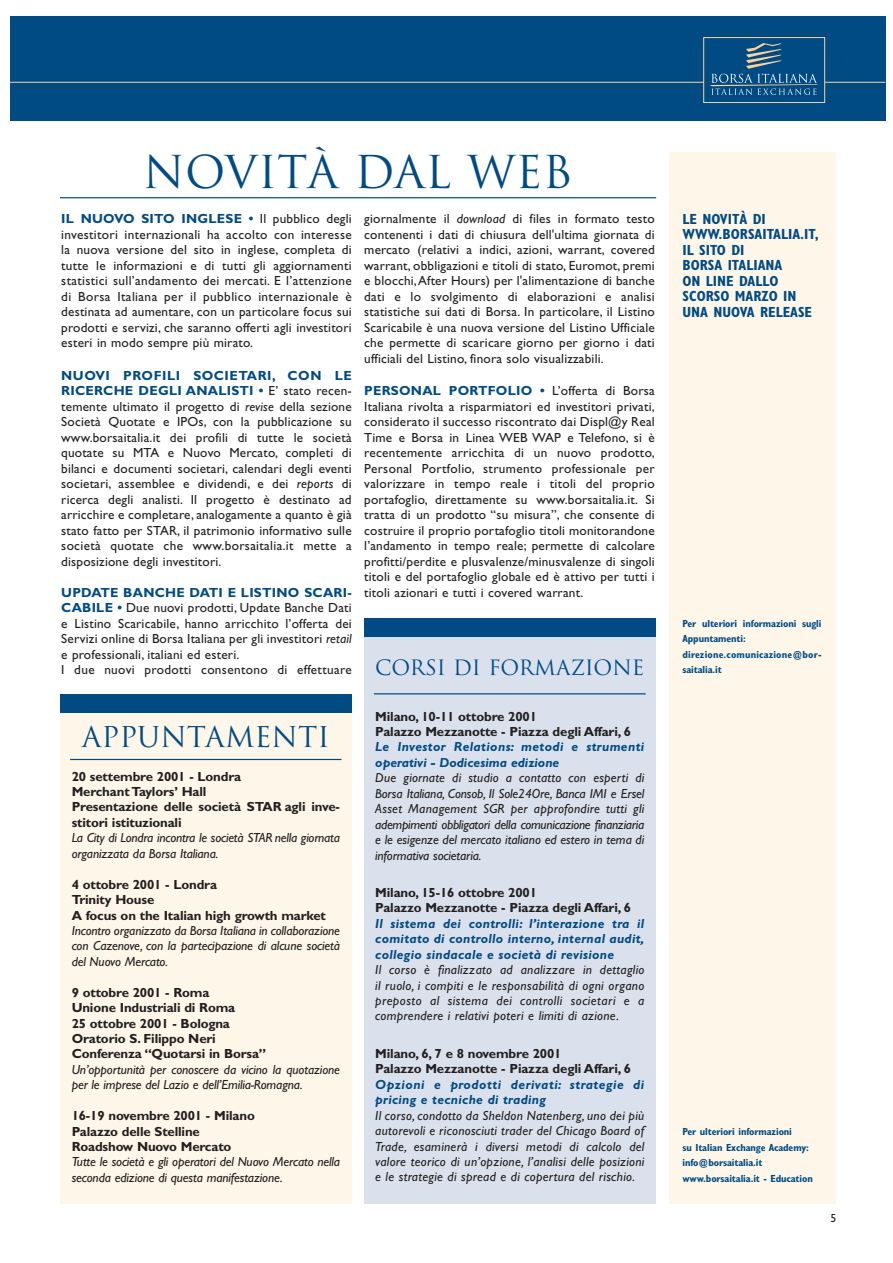
<style>
.page{position:relative;width:893px;height:1263px;background:#fff}
.page>*{position:absolute;margin:0;border:0;box-sizing:border-box;transform-origin:0 0}
.t1{font:44.1px "Trajan";color:#004b84}
.t2{font:27.9px "Trajan";color:#004b84}
.t3{font:20.55px "Trajan";color:#004b84}
.t4{font:700 condensed 14.7px/15.5px "Gill Sans";color:#004b84}
.t5{font:13.2px/15.5px "Gill Sans";letter-spacing:.015em;color:#231f20;text-align:justify}
.t6{font:italic 13.2px/15.5px "Gill Sans";letter-spacing:-.01em;color:#231f20;text-align:justify}
.t7{font:700 13.2px/15.5px "Gill Sans";letter-spacing:-.01em;color:#231f20}
.t8{font:italic 700 13.2px/15.5px "Gill Sans";letter-spacing:.02em;color:#004b84}
.t9{font:11.7px "Gill Sans";color:#231f20}
.t10{font:700 condensed 10.35px/15.5px "Gill Sans";letter-spacing:-.01em;color:#004b84}
.s1{font-weight:700;color:#004b84}
.s2{font-style:italic}
</style>
<div class="page">
<div style="left:10px;top:16px;width:875px;height:105px;background:#004b84"></div>
<hr style="left:10px;top:82px;width:875px;height:1px;background:#fdd299">
<div style="left:703px;top:38px;width:121px;height:65px;background:#004b84"></div>
<svg style="left:710px;top:43px;width:108px;height:52px"></svg>
<div style="left:703px;top:37px;width:122px;height:66px;border:1px solid #fdd299"></div>
<hr style="left:60px;top:197px;width:596px;height:1px;background:#004b84">
<div style="left:668px;top:153px;width:167px;height:1051px;background:#fef6e8"></div>
<div style="left:60px;top:701px;width:292px;height:503px;background:#fef6e8"></div>
<hr style="left:70px;top:759px;width:271px;height:1px;background:#004b84">
<div style="left:364px;top:634px;width:292px;height:570px;background:#dae1ed"></div>
<div style="left:364px;top:618px;width:292px;height:19px;background:#004b84"></div>
<hr style="left:374px;top:693px;width:271px;height:1px;background:#004b84">
<div style="left:60px;top:694px;width:292px;height:18px;background:#004b84"></div>
<h1 class="t1" style="left:143px;top:147px;width:431px">NOVITÀ DAL WEB</h1>
<p class="t5" style="left:61px;top:213px;width:292px"><span class="s1">IL NUOVO SITO INGLESE •</span> Il pubblico degli investitori internazionali ha accolto con interesse la nuova versione del sito in inglese, completa di tutte le informazioni e di tutti gli aggiornamenti statistici sull’andamento dei mercati. E l’attenzione di Borsa Italiana per il pubblico internazionale è destinata ad aumentare, con un particolare focus sui prodotti e servizi, che saranno offerti agli investitori esteri in modo sempre più mirato.</p>
<p class="t5" style="left:61px;top:369px;width:292px"><span class="s1">NUOVI PROFILI SOCIETARI, CON LE RICERCHE DEGLI ANALISTI •</span> E’ stato recen&shy;temente ultimato il progetto di <span class="s2">revise</span> della sezione Società Quotate e IPOs, con la pubblicazione su www.borsaitalia.it dei profili di tutte le società quotate su MTA e Nuovo Mercato, completi di bilanci e documenti societari, calendari degli eventi societari, assemblee e dividendi, e dei <span class="s2">reports</span> di ricerca degli analisti. Il progetto è destinato ad arricchire e completare, analogamente a quanto è già stato fatto per STAR, il patrimonio informativo sulle società quotate che www.borsaitalia.it mette a disposizione degli investitori.</p>
<p class="t5" style="left:61px;top:586px;width:292px;text-align:left"><span class="s1">UPDATE BANCHE DATI E LISTINO SCARI-CABILE •</span> Due nuovi prodotti, Update Banche Dati e Listino Scaricabile, hanno arricchito l’offerta dei Servizi online di Borsa Italiana per gli investitori <span class="s2">retail </span>e professionali, italiani ed esteri.<br>I due nuovi prodotti consentono di effettuare</p>
<h2 class="t2" style="left:82px;top:721px;width:249px">APPUNTAMENTI</h2>
<p class="t7" style="left:72px;top:770px;width:270px">20 settembre 2001 - Londra<br>Merchant Taylors’ Hall<br>Presentazione delle società STAR agli inve&shy;stitori istituzionali</p>
<p class="t6" style="left:72px;top:832px;width:270px">La City di Londra incontra le società STAR nella giornata organizzata da Borsa Italiana.</p>
<p class="t7" style="left:72px;top:878px;width:256px">4 ottobre 2001 - Londra<br>Trinity House<br>A focus on the Italian high growth market</p>
<p class="t6" style="left:72px;top:924px;width:270px">Incontro organizzato da Borsa Italiana in collaborazione con Cazenove, con la partecipazione di alcune società del Nuovo Mercato.</p>
<p class="t7" style="left:72px;top:986px;width:196px">9 ottobre 2001 - Roma<br>Unione Industriali di Roma<br>25 ottobre 2001 - Bologna<br>Oratorio S. Filippo Neri<br>Conferenza “Quotarsi in Borsa”</p>
<p class="t6" style="left:72px;top:1063px;width:270px">Un’opportunità per conoscere da vicino la quotazione per le imprese del Lazio e dell’Emilia-Romagna.</p>
<p class="t7" style="left:72px;top:1109px;width:185px">16-19 novembre 2001 - Milano<br>Palazzo delle Stelline<br>Roadshow Nuovo Mercato</p>
<p class="t6" style="left:72px;top:1156px;width:270px">Tutte le società e gli operatori del Nuovo Mercato nella seconda edizione di questa manifestazione.</p>
<p class="t5" style="left:364px;top:213px;width:292px">giornalmente il <span class="s2">download</span> di files in formato testo contenenti i dati di chiusura dell'ultima giornata di mercato (relativi a indici, azioni, warrant, covered warrant, obbligazioni e titoli di stato, Euromot, premi e blocchi,After Hours) per l'alimentazione di banche dati e lo svolgimento di elaborazioni e analisi statistiche sui dati di Borsa. In particolare, il Listino Scaricabile è una nuova versione del Listino Ufficiale che permette di scaricare giorno per giorno i dati ufficiali del Listino, finora solo visualizzabili.</p>
<p class="t5" style="left:364px;top:385px;width:292px"><span class="s1">PERSONAL PORTFOLIO •</span> L’offerta di Borsa Italiana rivolta a risparmiatori ed investitori privati, considerato il successo riscontrato dai Displ@y Real Time e Borsa in Linea WEB WAP e Telefono, si è recentemente arricchita di un nuovo prodotto, Personal Portfolio, strumento professionale per valorizzare in tempo reale i titoli del proprio portafoglio, direttamente su www.borsaitalia.it. Si tratta di un prodotto “su misura”, che consente di costruire il proprio portafoglio titoli monitorandone l’andamento in tempo reale; permette di calcolare profitti/perdite e plusvalenze/minusvalenze di singoli titoli e del portafoglio globale ed è attivo per tutti i titoli azionari e tutti i covered warrant.</p>
<h3 class="t3" style="left:375px;top:656px;width:271px">CORSI DI FORMAZIONE</h3>
<p class="t7" style="left:375px;top:710px;width:257px">Milano, 10-11 ottobre 2001<br>Palazzo Mezzanotte - Piazza degli Affari, 6</p>
<p class="t8" style="left:375px;top:741px;width:270px">Le Investor Relations: metodi e strumenti operativi - Dodicesima edizione</p>
<p class="t6" style="left:375px;top:772px;width:271px">Due giornate di studio a contatto con esperti di Borsa Italiana, Consob, Il Sole24Ore, Banca IMI e Ersel Asset Management SGR per approfondire tutti gli adempimenti obbligatori della comunicazione finanziaria e le esigenze del mercato italiano ed estero in tema di informativa societaria.</p>
<p class="t7" style="left:375px;top:886px;width:257px">Milano, 15-16 ottobre 2001<br>Palazzo Mezzanotte - Piazza degli Affari, 6</p>
<p class="t8" style="left:375px;top:917px;width:270px;text-align:justify">Il sistema dei controlli: l’interazione tra il comitato di controllo interno, internal audit, collegio sindacale e società di revisione</p>
<p class="t6" style="left:375px;top:963px;width:271px">Il corso è finalizzato ad analizzare in dettaglio il ruolo, i compiti e le responsabilità di ogni organo preposto al sistema dei controlli societari e a comprendere i relativi poteri e limiti di azione.</p>
<p class="t7" style="left:375px;top:1047px;width:257px">Milano, 6, 7 e 8 novembre 2001<br>Palazzo Mezzanotte - Piazza degli Affari, 6</p>
<p class="t8" style="left:375px;top:1078px;width:270px">Opzioni e prodotti derivati: strategie di pricing e tecniche di trading</p>
<p class="t6" style="left:375px;top:1109px;width:271px">Il corso, condotto da Sheldon Natenberg, uno dei più autorevoli e riconosciuti trader del Chicago Board of Trade, esaminerà i diversi metodi di calcolo del valore teorico di un’opzione, l’analisi delle posizioni e le strategie di spread e di copertura del rischio.</p>
<p class="t4" style="left:682px;top:212px;width:138px">LE NOVITÀ DI<br>WWW.BORSAITALIA.IT,<br>IL SITO DI<br>BORSA ITALIANA<br>ON LINE DALLO<br>SCORSO MARZO IN<br>UNA NUOVA RELEASE</p>
<p class="t10" style="left:682px;top:617px;width:141px">Per ulteriori informazioni sugli<br>Appuntamenti: direzione.comunicazione@bor&shy;saitalia.it</p>
<p class="t10" style="left:682px;top:1125px;width:132px">Per ulteriori informazioni<br>su Italian Exchange Academy: info@borsaitalia.it www.borsaitalia.it - Education</p>
<p class="t9" style="left:830px;top:1214px;width:7px">5</p>
</div>
